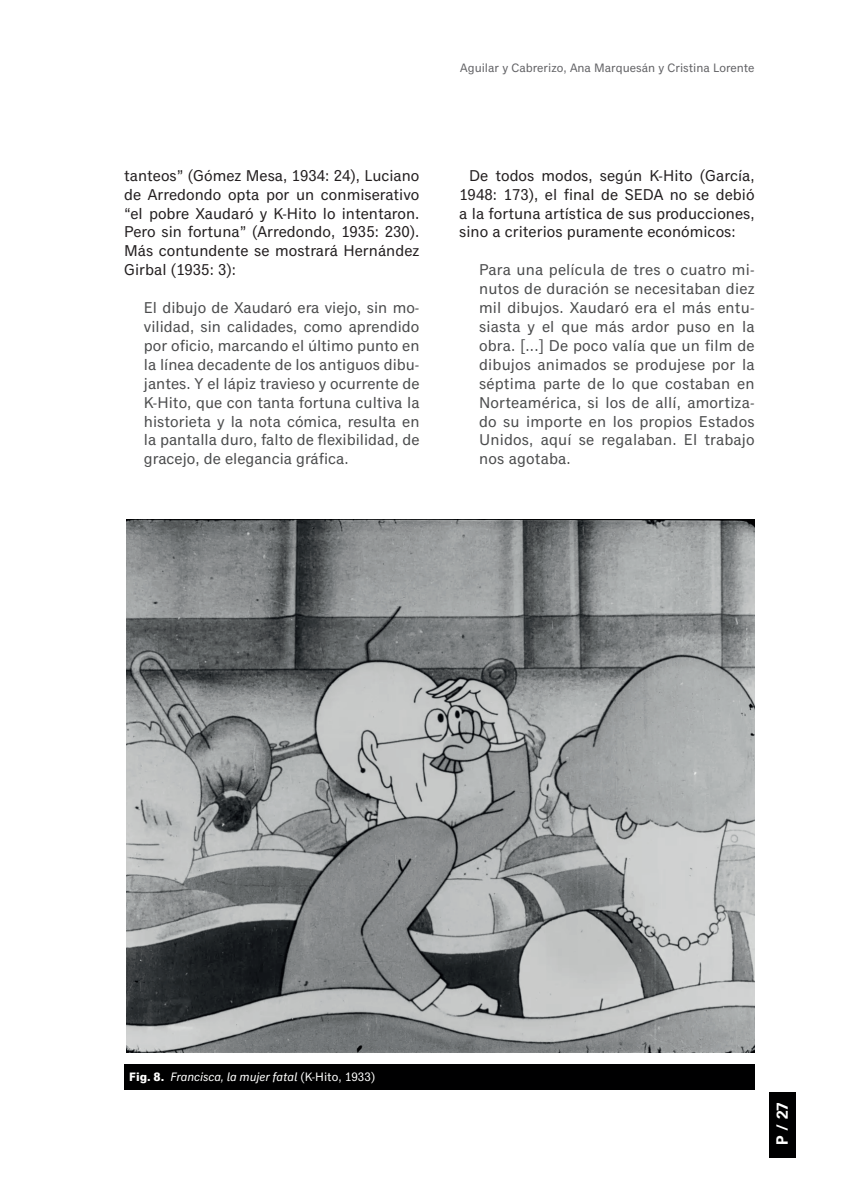
<style>
.page{position:relative;width:844px;height:1191px;background:#fff}
.page>*{position:absolute;margin:0;border:0;box-sizing:border-box;transform-origin:0 0}
.t1{font:15.75px/18.9px "Classic Grotesque Pro";color:#4b4c4d;text-align:justify}
.t2{font:15.75px/18.9px "Classic Grotesque Pro";color:#231f20;text-align:justify}
.t3{font:700 15.75px "Univers LT Std";color:#fff}
.t4{font:12.25px "Classic Grotesque Pro";color:#636366}
.t5{font:italic 12.25px "Classic Grotesque Pro";color:#fff}
.s1{font-weight:700;font-style:normal}
.s2{font-style:normal}
</style>
<div class="page">
<div style="left:768px;top:1092px;width:27px;height:65px;background:#000001"></div>
<img style="left:126px;top:520px;width:628px;height:532px">
<div style="left:124px;top:1064px;width:630px;height:25px;background:#000001"></div>
<p class="t2" style="left:124px;top:167px;width:297px">tanteos” (Gómez Mesa, 1934: 24), Luciano de Arredondo opta por un conmiserativo “el pobre Xaudaró y K-Hito lo intentaron.<br>Pero sin fortuna” (Arredondo, 1935: 230).<br>Más contundente se mostrará Hernández Girbal (1935: 3):</p>
<p class="t1" style="left:144px;top:299px;width:277px">El dibujo de Xaudaró era viejo, sin mo&shy;vilidad, sin calidades, como aprendido por oficio, marcando el último punto en la línea decadente de los antiguos dibu&shy;jantes. Y el lápiz travieso y ocurrente de K-Hito, que con tanta fortuna cultiva la historieta y la nota cómica, resulta en la pantalla duro, falto de flexibilidad, de gracejo, de elegancia gráfica.</p>
<p class="t4" style="left:460px;top:61px;width:296px">Aguilar y Cabrerizo, Ana Marquesán y Cristina Lorente</p>
<p class="t2" style="left:459px;top:167px;width:297px;text-indent:10px">De todos modos, según K-Hito (García, 1948: 173), el final de SEDA no se debió a la fortuna artística de sus producciones, sino a criterios puramente económicos:</p>
<p class="t1" style="left:479px;top:261px;width:277px">Para una película de tres o cuatro mi&shy;nutos de duración se necesitaban diez mil dibujos. Xaudaró era el más entu&shy;siasta y el que más ardor puso en la obra. [...] De poco valía que un film de dibujos animados se produjese por la séptima parte de lo que costaban en Norteamérica, si los de allí, amortiza&shy;do su importe en los propios Estados Unidos, aquí se regalaban. El trabajo nos agotaba.</p>
<p class="t5" style="left:129px;top:1070px;width:247px"><span class="s1">Fig. 8.</span> Francisca, la mujer fatal <span class="s2">(K-Hito, 1933)</span></p>
<p class="t3" style="left:772px;top:1144px;width:44px;rotate:-90deg">P / 27</p>
</div>
